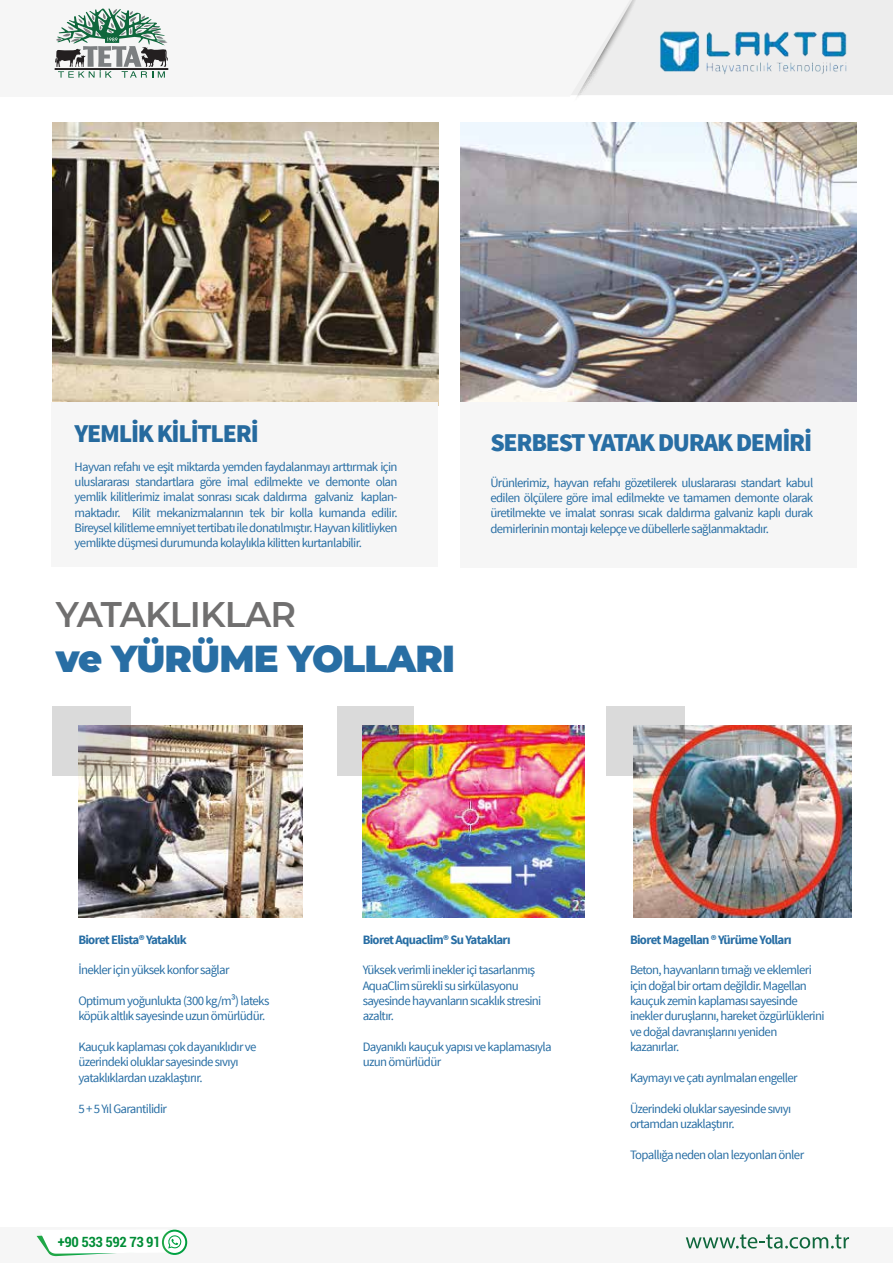
<style>
.page{position:relative;width:893px;height:1263px;background:#fff}
.page>*{position:absolute;margin:0;border:0;box-sizing:border-box;transform-origin:0 0}
.t1{font:900 37.65px "Montserrat";letter-spacing:-.025em;color:#286ea4}
.t2{font:600 35.7px "Montserrat";letter-spacing:-.025em;color:#706f6f}
.t3{font:900 25.65px "Source Sans Pro";letter-spacing:-.05em;color:#286ea4}
.t4{font:700 condensed 14.1px "Roboto";letter-spacing:-.025em;color:#008d36}
.t5{font:12.75px/15.3px "Source Sans Pro";letter-spacing:-.05em;color:#286ea4}
.t6{font:700 12.75px "Source Sans Pro";letter-spacing:-.05em;color:#286ea4}
</style>
<div class="page">
<img style="left:461px;top:122px;width:396px;height:280px">
<img style="left:53px;top:122px;width:385px;height:280px">
<div style="left:51px;top:402px;width:387px;height:164px;background:#f6f6f6"></div>
<div style="left:461px;top:402px;width:396px;height:166px;background:#f6f6f6"></div>
<img style="left:78px;top:726px;width:225px;height:191px">
<div style="left:535px;top:0;width:358px;height:95px;background:#ededed"></div>
<svg style="left:577px;top:0;width:58px;height:97px"></svg>
<div style="left:0;top:1227px;width:893px;height:36px;background:#f6f6f6"></div>
<img style="left:660px;top:31px;width:187px;height:43px">
<svg style="left:55px;top:8px;width:114px;height:70px"></svg>
<svg style="left:162px;top:1229px;width:25px;height:26px"></svg>
<svg style="left:164px;top:1231px;width:21px;height:22px"></svg>
<svg style="left:37px;top:1229px;width:146px;height:27px"></svg>
<svg style="left:686px;top:1234px;width:163px;height:14px"></svg>
<svg style="left:53px;top:706px;width:78px;height:69px;background:#c3c0be"></svg>
<img style="left:363px;top:726px;width:221px;height:191px">
<img style="left:337px;top:706px;width:77px;height:69px">
<img style="left:634px;top:726px;width:218px;height:191px">
<svg style="left:607px;top:706px;width:78px;height:69px;background:#bfbbbc"></svg>
<h3 class="t3" style="left:75px;top:416px;width:186px">YEMLİK KİLİTLERİ</h3>
<p class="t5" style="left:75px;top:459px;width:324px;text-align:justify">Hayvan refahı ve eşit miktarda yemden faydalanmayı arttırmak için uluslararası standartlara göre imal edilmekte ve demonte olan yemlik kilitlerimiz imalat sonrası sıcak daldırma galvaniz kaplan&shy;maktadır. Kilit mekanizmalarının tek bir kolla kumanda edilir.<br>Bireysel kilitleme emniyet tertibatı ile donatılmıştır. Hayvan kilitliyken yemlikte düşmesi durumunda kolaylıkla kilitten kurtarılabilir.</p>
<h2 class="t2" style="left:56px;top:589px;width:242px">YATAKLIKLAR</h2>
<h1 class="t1" style="left:56px;top:630px;width:401px">ve YÜRÜME YOLLARI</h1>
<h3 class="t3" style="left:490px;top:426px;width:323px">SERBEST YATAK DURAK DEMİRİ</h3>
<p class="t5" style="left:490px;top:475px;width:324px;text-align:justify">Ürünlerimiz, hayvan refahı gözetilerek uluslararası standart kabul edilen ölçülere göre imal edilmekte ve tamamen demonte olarak üretilmekte ve imalat sonrası sıcak daldırma galvaniz kaplı durak demirlerinin montajı kelepçe ve dübellerle sağlanmaktadır.</p>
<p class="t6" style="left:78px;top:931px;width:110px">Bioret Elista® Yataklık</p>
<p class="t5" style="left:78px;top:963px;width:153px">İnekler için yüksek konfor sağlar</p>
<p class="t5" style="left:78px;top:993px;width:193px">Optimum yoğunlukta (300 kg/m³) lateks köpük altlık sayesinde uzun ömürlüdür.</p>
<p class="t5" style="left:78px;top:1039px;width:180px">Kauçuk kaplaması çok dayanıklıdır ve üzerindeki oluklar sayesinde sıvıyı yataklıklardan uzaklaştırır.</p>
<p class="t5" style="left:78px;top:1101px;width:90px">5 + 5 Yıl Garantilidir</p>
<p class="t4" style="left:58px;top:1232px;width:104px">+90 533 592 73 91</p>
<p class="t6" style="left:363px;top:931px;width:149px">Bioret Aquaclim® Su Yatakları</p>
<p class="t5" style="left:363px;top:963px;width:180px">Yüksek verimli inekler içi tasarlanmış<br>AquaClim sürekli su sirkülasyonu sayesinde hayvanların sıcaklık stresini azaltır.</p>
<p class="t5" style="left:363px;top:1039px;width:191px">Dayanıklı kauçuk yapısı ve kaplamasıyla uzun ömürlüdür</p>
<p class="t6" style="left:630px;top:931px;width:163px">Bioret Magellan ® Yürüme Yolları</p>
<p class="t5" style="left:630px;top:963px;width:196px">Beton, hayvanların tırnağı ve eklemleri için doğal bir ortam değildir. Magellan kauçuk zemin kaplaması sayesinde inekler duruşlarını, hareket özgürlüklerini ve doğal davranışlarını yeniden kazanırlar.</p>
<p class="t5" style="left:630px;top:1070px;width:169px">Kaymayı ve çatı ayrılmaları engeller</p>
<p class="t5" style="left:630px;top:1101px;width:163px">Üzerindeki oluklar sayesinde sıvıyı ortamdan uzaklaştırır.</p>
<p class="t5" style="left:630px;top:1147px;width:176px">Topallığa neden olan lezyonları önler</p>
</div>
